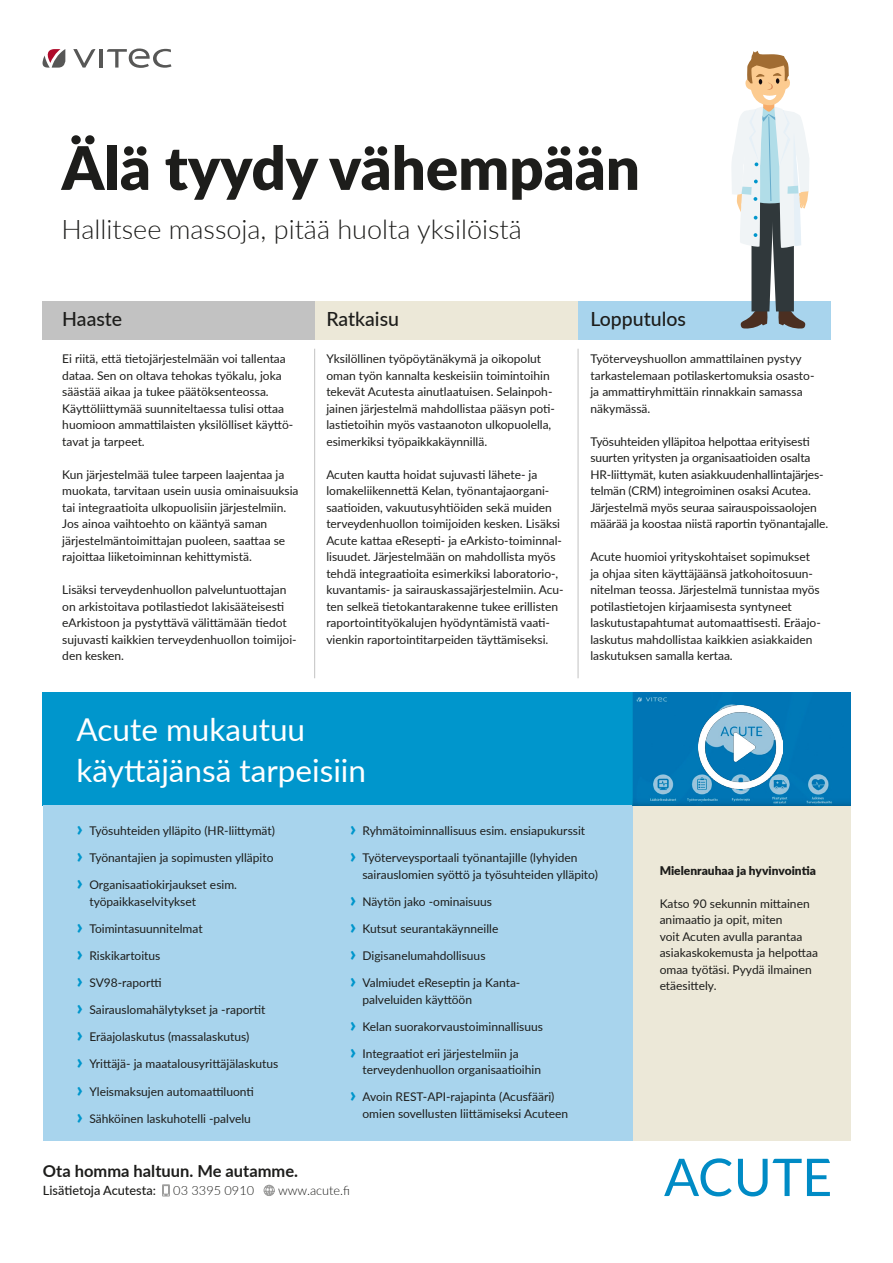
<style>
.page{position:relative;width:893px;height:1263px;background:#fff}
.page>*{position:absolute;margin:0;border:0;box-sizing:border-box;transform-origin:0 0}
.t1{font:900 60px "Lato";color:#1d1d1b}
.t2{font:31.5px/40.5px "Lato";color:#fff}
.t3{font:300 27px "Lato";color:#1d1d1b}
.t4{font:500 19.5px "Lato";color:#1d1d1b}
.t5{font:700 16.5px "Lato";color:#1d1d1b}
.t6{font:300 12.75px "Lato";color:#1d1d1b}
.t7{font:500 12.75px "Lato";color:#1d1d1b}
.t8{font:12px/16.5px "Lato";color:#1d1d1b}
.t9{font:900 12px "Lato";color:#1d1d1b}
.s1{font-weight:900;font-size:21px;color:#0096cc}
</style>
<div class="page">
<div style="left:633px;top:692px;width:217px;height:449px;background:#ece8d8"></div>
<div style="left:43px;top:692px;width:590px;height:113px;background:#0096cc"></div>
<div style="left:43px;top:805px;width:590px;height:336px;background:#a8d4ed"></div>
<div style="left:43px;top:301px;width:272px;height:38px;background:#c2c2c2"></div>
<div style="left:315px;top:301px;width:263px;height:38px;background:#ece8d8"></div>
<div style="left:578px;top:301px;width:253px;height:38px;background:#a8d4ed"></div>
<svg style="left:664px;top:1158px;width:68px;height:38px"></svg>
<svg style="left:738px;top:1159px;width:92px;height:37px"></svg>
<hr style="left:100px;top:49px;width:3px;height:19px;background:#575756">
<svg style="left:73px;top:49px;width:22px;height:19px"></svg>
<svg style="left:107px;top:49px;width:64px;height:19px"></svg>
<svg style="left:43px;top:49px;width:22px;height:19px"></svg>
<svg style="left:162px;top:1184px;width:8px;height:13px"></svg>
<svg style="left:263px;top:1184px;width:12px;height:12px"></svg>
<svg style="left:633px;top:692px;width:217px;height:113px;background:#0879b6"></svg>
<img style="left:699px;top:705px;width:84px;height:84px">
<svg style="left:732px;top:51px;width:77px;height:278px"></svg>
<hr style="left:314px;top:349px;width:1px;height:329px;background:#c2c2c2">
<hr style="left:578px;top:349px;width:1px;height:329px;background:#c2c2c2">
<h1 class="t1" style="left:62px;top:123px;width:580px">Älä tyydy vähempään</h1>
<h3 class="t3" style="left:62px;top:211px;width:462px">Hallitsee massoja, pitää huolta yksilöistä</h3>
<h3 class="t4" style="left:62px;top:305px;width:61px">Haaste</h3>
<p class="t8" style="left:62px;top:350px;width:232px">Ei riitä, että tietojärjestelmään voi tallentaa dataa. Sen on oltava tehokas työkalu, joka säästää aikaa ja tukee päätöksenteossa.<br>Käyttöliittymää suunniteltaessa tulisi ottaa huomioon ammattilaisten yksilölliset käyttö&shy;tavat ja tarpeet.</p>
<p class="t8" style="left:62px;top:465px;width:238px">Kun järjestelmää tulee tarpeen laajentaa ja muokata, tarvitaan usein uusia ominaisuuksia tai integraatioita ulkopuolisiin järjestelmiin.<br>Jos ainoa vaihtoehto on kääntyä saman järjestelmäntoimittajan puoleen, saattaa se rajoittaa liiketoiminnan kehittymistä.</p>
<p class="t8" style="left:62px;top:581px;width:236px">Lisäksi terveydenhuollon palveluntuottajan on arkistoitava potilastiedot lakisääteisesti eArkistoon ja pystyttävä välittämään tiedot sujuvasti kaikkien terveydenhuollon toimijoi&shy;den kesken.</p>
<h3 class="t4" style="left:326px;top:305px;width:74px">Ratkaisu</h3>
<p class="t8" style="left:326px;top:350px;width:230px">Yksilöllinen työpöytänäkymä ja oikopolut oman työn kannalta keskeisiin toimintoihin tekevät Acutesta ainutlaatuisen. Selainpoh&shy;jainen järjestelmä mahdollistaa pääsyn poti&shy;lastietoihin myös vastaanoton ulkopuolella, esimerkiksi työpaikkakäynnillä.</p>
<p class="t8" style="left:326px;top:465px;width:239px">Acuten kautta hoidat sujuvasti lähete- ja lomakeliikennettä Kelan, työnantajaorgani&shy;saatioiden, vakuutusyhtiöiden sekä muiden terveydenhuollon toimijoiden kesken. Lisäksi Acute kattaa eResepti- ja eArkisto-toiminnal&shy;lisuudet. Järjestelmään on mahdollista myös tehdä integraatioita esimerkiksi laboratorio-, kuvantamis- ja sairauskassajärjestelmiin. Acu&shy;ten selkeä tietokantarakenne tukee erillisten raportointityökalujen hyödyntämistä vaati&shy;vienkin raportointitarpeiden täyttämiseksi.</p>
<h2 class="t2" style="left:77px;top:708px;width:291px">Acute mukautuu käyttäjänsä tarpeisiin</h2>
<h3 class="t4" style="left:590px;top:305px;width:97px">Lopputulos</h3>
<p class="t8" style="left:590px;top:350px;width:226px">Työterveyshuollon ammattilainen pystyy tarkastelemaan potilaskertomuksia osasto&shy;ja ammattiryhmittäin rinnakkain samassa näkymässä.</p>
<p class="t8" style="left:590px;top:432px;width:239px">Työsuhteiden ylläpitoa helpottaa erityisesti suurten yritysten ja organisaatioiden osalta HR-liittymät, kuten asiakkuudenhallintajärjes&shy;telmän (CRM) integroiminen osaksi Acutea.<br>Järjestelmä myös seuraa sairauspoissaolojen määrää ja koostaa niistä raportin työnantajalle.</p>
<p class="t8" style="left:590px;top:548px;width:232px">Acute huomioi yrityskohtaiset sopimukset ja ohjaa siten käyttäjäänsä jatkohoitosuun&shy;nitelman teossa. Järjestelmä tunnistaa myös potilastietojen kirjaamisesta syntyneet laskutustapahtumat automaattisesti. Eräajo&shy;laskutus mahdollistaa kaikkien asiakkaiden laskutuksen samalla kertaa.</p>
<p class="t8" style="left:77px;top:822px;width:200px"><span class="s1">҇</span> Työsuhteiden ylläpito (HR-liittymät)</p>
<p class="t8" style="left:77px;top:849px;width:198px"><span class="s1">҇</span> Työnantajien ja sopimusten ylläpito</p>
<p class="t8" style="left:89px;top:876px;width:149px;text-indent:-13px"><span class="s1">҇</span> Organisaatiokirjaukset esim. työpaikkaselvitykset</p>
<p class="t8" style="left:77px;top:920px;width:128px"><span class="s1">҇</span> Toimintasuunnitelmat</p>
<p class="t8" style="left:77px;top:947px;width:85px"><span class="s1">҇</span> Riskikartoitus</p>
<p class="t8" style="left:77px;top:974px;width:86px"><span class="s1">҇</span> SV98-raportti</p>
<p class="t8" style="left:77px;top:1001px;width:190px"><span class="s1">҇</span> Sairauslomahälytykset ja -raportit</p>
<p class="t8" style="left:77px;top:1028px;width:174px"><span class="s1">҇</span> Eräajolaskutus (massalaskutus)</p>
<p class="t8" style="left:77px;top:1055px;width:203px"><span class="s1">҇</span> Yrittäjä- ja maatalousyrittäjälaskutus</p>
<p class="t8" style="left:77px;top:1082px;width:179px"><span class="s1">҇</span> Yleismaksujen automaattiluonti</p>
<p class="t8" style="left:77px;top:1109px;width:176px"><span class="s1">҇</span> Sähköinen laskuhotelli -palvelu</p>
<p class="t8" style="left:350px;top:822px;width:237px"><span class="s1">҇</span> Ryhmätoiminnallisuus esim. ensiapukurssit</p>
<p class="t8" style="left:362px;top:849px;width:237px;text-indent:-13px"><span class="s1">҇</span> Työterveysportaali työnantajille (lyhyiden sairauslomien syöttö ja työsuhteiden ylläpito)</p>
<p class="t8" style="left:350px;top:892px;width:144px"><span class="s1">҇</span> Näytön jako -ominaisuus</p>
<p class="t8" style="left:350px;top:920px;width:150px"><span class="s1">҇</span> Kutsut seurantakäynneille</p>
<p class="t8" style="left:350px;top:947px;width:137px"><span class="s1">҇</span> Digisanelumahdollisuus</p>
<p class="t8" style="left:362px;top:974px;width:159px;text-indent:-13px"><span class="s1">҇</span> Valmiudet eReseptin ja Kanta&shy;palveluiden käyttöön</p>
<p class="t8" style="left:350px;top:1017px;width:195px"><span class="s1">҇</span> Kelan suorakorvaustoiminnallisuus</p>
<p class="t8" style="left:362px;top:1045px;width:180px;text-indent:-13px"><span class="s1">҇</span> Integraatiot eri järjestelmiin ja terveydenhuollon organisaatioihin</p>
<p class="t8" style="left:362px;top:1088px;width:207px;text-indent:-13px"><span class="s1">҇</span> Avoin REST-API-rajapinta (Acusfääri) omien sovellusten liittämiseksi Acuteen</p>
<h3 class="t5" style="left:43px;top:1158px;width:257px">Ota homma haltuun. Me autamme.</h3>
<p class="t7" style="left:43px;top:1181px;width:115px">Lisätietoja Acutesta:</p>
<p class="t6" style="left:173px;top:1181px;width:82px">03 3395 0910</p>
<p class="t6" style="left:278px;top:1181px;width:73px">www.acute.fi</p>
<p class="t9" style="left:660px;top:861px;width:158px">Mielenrauhaa ja hyvinvointia</p>
<p class="t8" style="left:660px;top:894px;width:160px">Katso 90 sekunnin mittainen animaatio ja opit, miten<br>voit Acuten avulla parantaa asiakaskokemusta ja helpottaa omaa työtäsi. Pyydä ilmainen etäesittely.</p>
</div>
